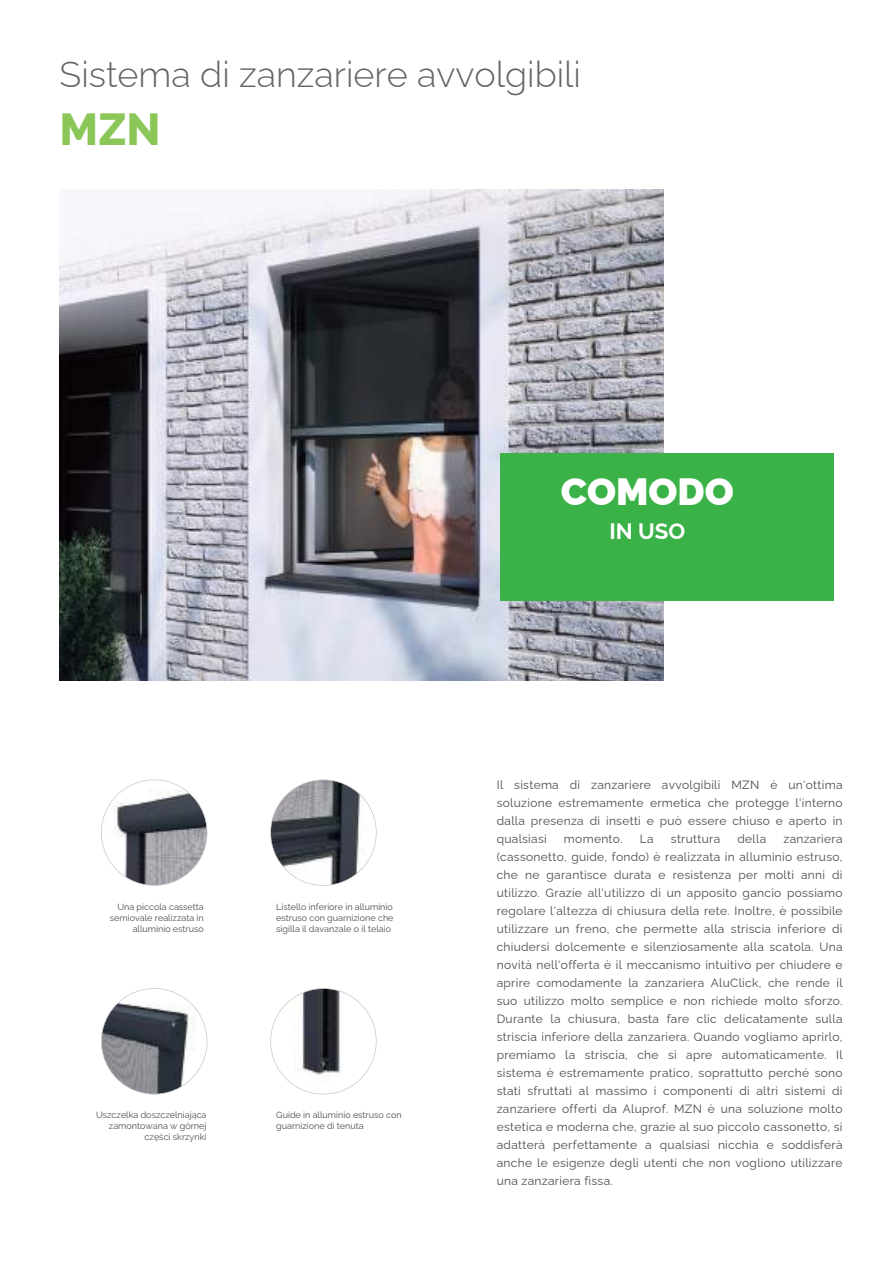
<style>
.page{position:relative;width:894px;height:1264px;background:#fff}
.page>*{position:absolute;margin:0;border:0;box-sizing:border-box;transform-origin:0 0}
.t1{font:800 45px "Raleway";color:#8bc758}
.t2{font:900 37.95px "Raleway";color:#fff}
.t3{font:300 36px "Raleway";color:#656365}
.t4{font:700 22.2px "Raleway";color:#fff}
.t5{font:12px/18px "Raleway";letter-spacing:.025em;color:#4e4b4c;text-align:justify}
.t6{font:9px/11.2px "Raleway";color:#4e4b4c;text-align:right}
</style>
<div class="page">
<img style="left:60px;top:189px;width:603px;height:491px">
<svg style="left:270px;top:779px;width:106px;height:106px"></svg>
<svg style="left:270px;top:988px;width:106px;height:106px"></svg>
<svg style="left:101px;top:779px;width:106px;height:106px"></svg>
<svg style="left:101px;top:988px;width:106px;height:106px"></svg>
<div style="left:500px;top:453px;width:332px;height:148px;background:#3ab247"></div>
<h3 class="t3" style="left:60px;top:53px;width:522px">Sistema di zanzariere avvolgibili</h3>
<h3 class="t1" style="left:60px;top:103px;width:102px">MZN</h3>
<p class="t2" style="left:560px;top:469px;width:174px">COMODO</p>
<p class="t4" style="left:609px;top:518px;width:77px">IN USO</p>
<p class="t6" style="left:110px;top:901px;width:95px">Una piccola cassetta semiovale realizzata in alluminio estruso</p>
<p class="t6" style="left:276px;top:901px;width:119px;text-align:justify">Listello inferiore in alluminio estruso con guarnizione che sigilla il davanzale o il telaio</p>
<p class="t6" style="left:96px;top:1109px;width:112px;line-height:10.8px">Uszczelka doszczelniająca zamontowana w górnej części skrzynki</p>
<p class="t6" style="left:276px;top:1109px;width:127px;text-align:left">Guide in alluminio estruso con guarnizione di tenuta</p>
<p class="t5" style="left:496px;top:775px;width:347px">Il sistema di zanzariere avvolgibili MZN è un'ottima soluzione estremamente ermetica che protegge l'interno dalla presenza di insetti e può essere chiuso e aperto in qualsiasi</p>
<p class="t5" style="left:496px;top:829px;width:347px;text-indent:286px">zanzariera (cassonetto, guide, fondo) è realizzata in alluminio estruso, che ne garantisce durata e resistenza per molti anni di utilizzo. Grazie all'utilizzo di un apposito gancio possiamo regolare l'altezza di chiusura della rete. Inoltre, è possibile utilizzare un freno, che permette alla striscia inferiore di chiudersi dolcemente e silenziosamente alla scatola. Una novità nell'offerta è il meccanismo intuitivo per chiudere e aprire comodamente la zanzariera AluClick, che rende il suo utilizzo molto semplice e non richiede molto sforzo.<br>Durante la chiusura, basta fare clic delicatamente sulla striscia inferiore della zanzariera. Quando vogliamo aprirlo, premiamo la striscia, che si apre automaticamente. Il sistema è estremamente pratico, soprattutto perché sono stati sfruttati al massimo i componenti di altri sistemi di zanzariere offerti da Aluprof. MZN è una soluzione molto estetica e moderna che, grazie al suo piccolo cassonetto, si adatterà perfettamente a qualsiasi nicchia e soddisferà anche le esigenze degli utenti che non vogliono utilizzare una zanzariera fissa.</p>
<p class="t5" style="left:564px;top:829px;width:60px">momento.</p>
<p class="t5" style="left:639px;top:829px;width:15px">La</p>
<p class="t5" style="left:670px;top:829px;width:51px">struttura</p>
<p class="t5" style="left:737px;top:829px;width:30px">della</p>
</div>
